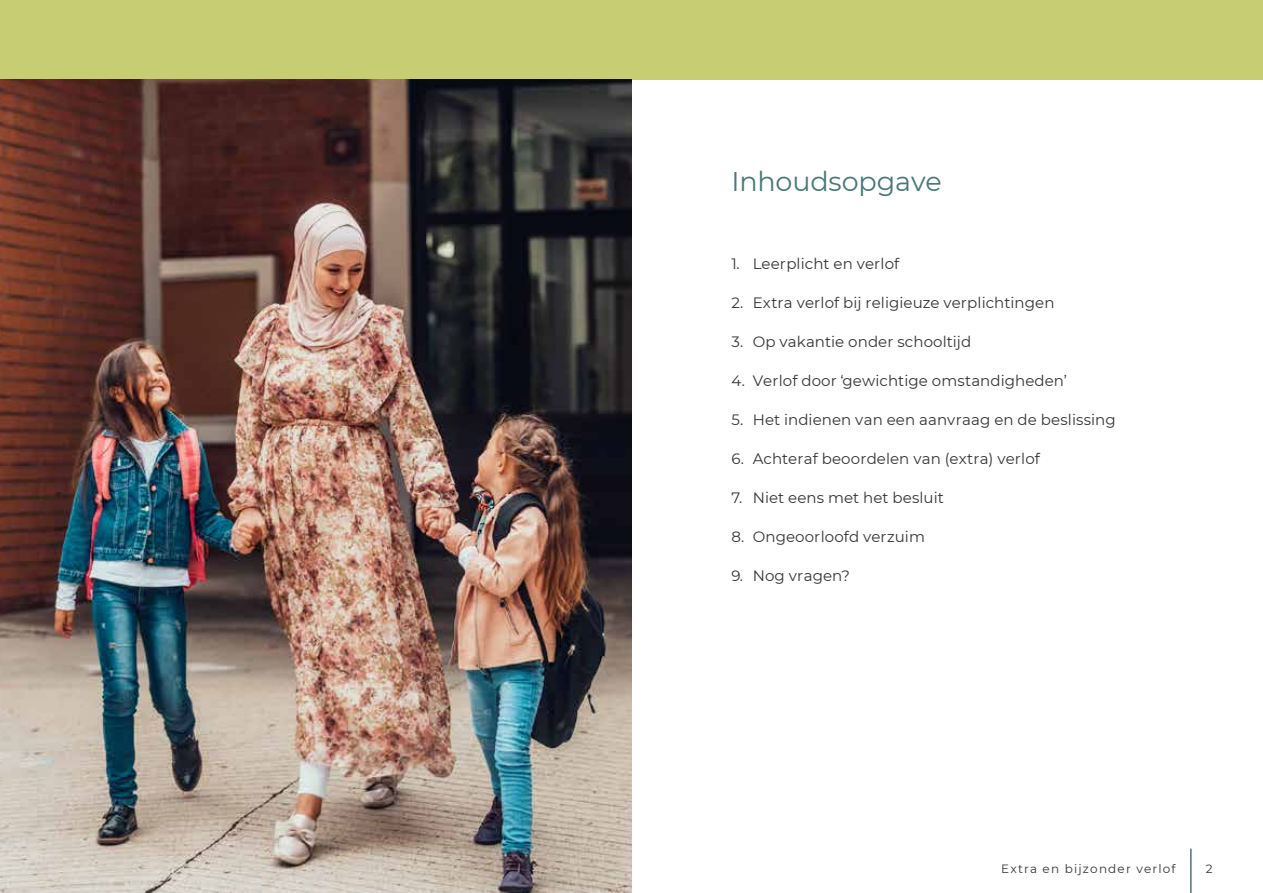
<style>
.page{position:relative;width:1263px;height:893px;background:#fff}
.page>*{position:absolute;margin:0;border:0;box-sizing:border-box;transform-origin:0 0}
.t1{font:27px "Montserrat";letter-spacing:-.005em;color:#497877}
.t2{font:15px "Montserrat";letter-spacing:.005em;color:#373535}
.t3{font:12px "Montserrat";letter-spacing:.1em;color:#373535}
</style>
<div class="page">
<hr style="left:1190px;top:849px;width:1px;height:44px;background:#497877">
<div style="left:0;top:0;width:1263px;height:80px;background:#c7cd73"></div>
<img style="left:0;top:80px;width:631px;height:813px">
<h1 class="t1" style="left:731px;top:162px;width:212px">Inhoudsopgave</h1>
<p class="t2" style="left:731px;top:253px;width:169px">1. Leerplicht en verlof</p>
<p class="t2" style="left:731px;top:292px;width:324px">2. Extra verlof bij religieuze verplichtingen</p>
<p class="t2" style="left:731px;top:331px;width:241px">3. Op vakantie onder schooltijd</p>
<p class="t2" style="left:731px;top:370px;width:337px">4. Verlof door ‘gewichtige omstandigheden’</p>
<p class="t2" style="left:731px;top:409px;width:386px">5. Het indienen van een aanvraag en de beslissing</p>
<p class="t2" style="left:731px;top:448px;width:310px">6. Achteraf beoordelen van (extra) verlof</p>
<p class="t2" style="left:731px;top:487px;width:214px">7. Niet eens met het besluit</p>
<p class="t2" style="left:731px;top:526px;width:195px">8. Ongeoorloofd verzuim</p>
<p class="t2" style="left:731px;top:565px;width:120px">9. Nog vragen?</p>
<p class="t3" style="left:1001px;top:860px;width:176px">Extra en bijzonder verlof</p>
<p class="t3" style="left:1206px;top:860px;width:8px">2</p>
</div>
